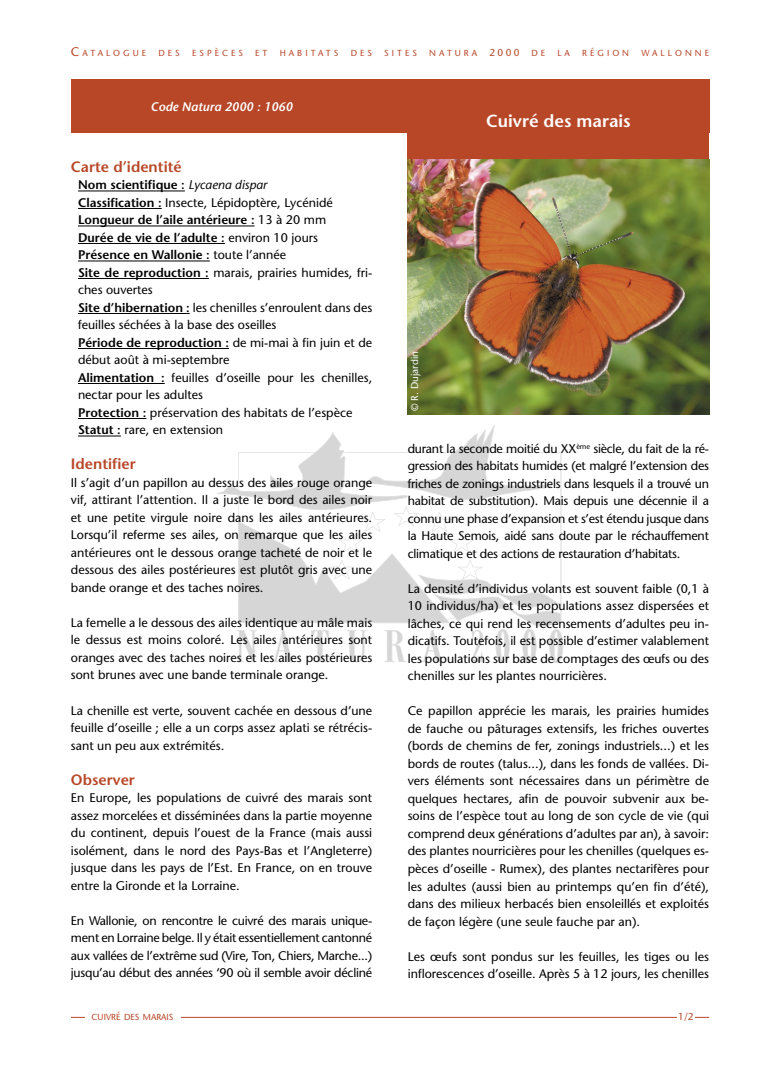
<style>
.page{position:relative;width:780px;height:1088px;background:#fff}
.page>*{position:absolute;margin:0;border:0;box-sizing:border-box;transform-origin:0 0}
.t1{font:600 17.5px "Stone Sans";color:#fff}
.t2{font:600 15px "Stone Sans";color:#b84728}
.t3{font:12.5px/17.5px "Stone Sans";color:#000;text-align:justify}
.t4{font:italic 600 12.5px "Stone Sans";color:#fff}
.t5{font:10px "Stone Sans";color:#fff}
.t6{font:10px "Stone Sans";color:#b84728}
.t7{font:8.75px "Stone Sans";letter-spacing:.345em;color:#b84728}
.t8{font:8.75px "Stone Sans";color:#b84728}
.s1{font-size:12.5px}
.s2{font-size:10px}
.s3{font-weight:600}
.s4{font-style:italic}
</style>
<div class="page">
<div style="left:71px;top:80px;width:638px;height:53px;background:#b84728"></div>
<hr style="left:71px;top:1017px;width:638px;height:1px;background:#b84728">
<div style="left:677px;top:1012px;width:18px;height:10px;background:#fff"></div>
<div style="left:407px;top:124px;width:302px;height:39px;background:#b84728"></div>
<svg style="left:217px;top:425px;width:346px;height:238px"></svg>
<hr style="left:78px;top:191px;width:107px;height:1px;background:#000">
<hr style="left:78px;top:208px;width:84px;height:1px;background:#000">
<hr style="left:78px;top:226px;width:176px;height:1px;background:#000">
<hr style="left:78px;top:243px;width:147px;height:1px;background:#000">
<hr style="left:78px;top:261px;width:132px;height:1px;background:#000">
<hr style="left:78px;top:278px;width:131px;height:1px;background:#000">
<hr style="left:78px;top:313px;width:112px;height:1px;background:#000">
<hr style="left:78px;top:348px;width:151px;height:1px;background:#000">
<hr style="left:78px;top:383px;width:87px;height:1px;background:#000">
<hr style="left:78px;top:418px;width:68px;height:1px;background:#000">
<hr style="left:78px;top:436px;width:43px;height:1px;background:#000">
<img style="left:407px;top:160px;width:302px;height:255px">
<div style="left:85px;top:1010px;width:95px;height:29px;background:#fff"></div>
<p class="t7" style="left:71px;top:48px;width:77px"><span class="s1">C</span>ATALOGUE</p>
<p class="t7" style="left:158px;top:48px;width:23px">DES</p>
<p class="t7" style="left:192px;top:48px;width:52px">ESPÈCES</p>
<p class="t7" style="left:255px;top:48px;width:14px">E T</p>
<p class="t7" style="left:280px;top:48px;width:60px">HABITATS</p>
<p class="t7" style="left:350px;top:48px;width:23px">DES</p>
<p class="t7" style="left:384px;top:48px;width:34px">SITES</p>
<p class="t7" style="left:429px;top:48px;width:117px">NATURA <span class="s2">2000</span> DE</p>
<p class="t7" style="left:557px;top:48px;width:14px">L A</p>
<p class="t7" style="left:582px;top:48px;width:48px">RÉGION</p>
<p class="t7" style="left:641px;top:48px;width:69px">WALLONNE</p>
<p class="t4" style="left:151px;top:99px;width:143px">Code Natura 2000 : 1060</p>
<p class="t2" style="left:71px;top:157px;width:112px">Carte d’identité</p>
<p class="t3" style="left:78px;top:176px;width:296px;text-align:left"><span class="s3">Nom scientifique :</span> <span class="s4">Lycaena dispar<br></span><span class="s3">Classification :</span> Insecte, Lépidoptère, Lycénidé <span class="s3">Longueur de l’aile antérieure :</span> 13 à 20 mm<br><span class="s3">Durée de vie de l’adulte :</span> environ 10 jours <span class="s3">Présence en Wallonie :</span> toute l’année<br><span class="s3">Site de reproduction :</span> marais, prairies humides, fri&shy;ches ouvertes<br><span class="s3">Site d’hibernation :</span> les chenilles s’enroulent dans des feuilles séchées à la base des oseilles<br><span class="s3">Période de reproduction :</span> de mi-mai à fin juin et de début août à mi-septembre<br><span class="s3">Alimentation :</span> feuilles d’oseille pour les chenilles, nectar pour les adultes<br><span class="s3">Protection :</span> préservation des habitats de l’espèce <span class="s3">Statut :</span> rare, en extension</p>
<p class="t2" style="left:71px;top:455px;width:66px">Identifier</p>
<p class="t3" style="left:71px;top:474px;width:303px">Il s’agit d’un papillon au dessus des ailes rouge orange vif, attirant l’attention. Il a juste le bord des ailes noir et une petite virgule noire dans les ailes antérieures.<br>Lorsqu’il referme ses ailes, on remarque que les ailes antérieures ont le dessous orange tacheté de noir et le dessous des ailes postérieures est plutôt gris avec une bande orange et des taches noires.</p>
<p class="t3" style="left:71px;top:614px;width:303px">La femelle a le dessous des ailes identique au mâle mais le dessus est moins coloré. Les ailes antérieures sont oranges avec des taches noires et les ailes postérieures sont brunes avec une bande terminale orange.</p>
<p class="t3" style="left:71px;top:701px;width:303px">La chenille est verte, souvent cachée en dessous d’une feuille d’oseille ; elle a un corps assez aplati se rétrécis&shy;sant un peu aux extrémités.</p>
<p class="t2" style="left:71px;top:770px;width:65px">Observer</p>
<p class="t3" style="left:71px;top:789px;width:303px">En Europe, les populations de cuivré des marais sont assez morcelées et disséminées dans la partie moyenne du continent, depuis l’ouest de la France (mais aussi isolément, dans le nord des Pays-Bas et l’Angleterre) jusque dans les pays de l’Est. En France, on en trouve entre la Gironde et la Lorraine.</p>
<p class="t3" style="left:71px;top:911px;width:303px">En Wallonie, on rencontre le cuivré des marais unique&shy;ment en Lorraine belge. Il y était essentiellement cantonné aux vallées de l’extrême sud (Vire, Ton, Chiers, Marche...) jusqu’au début des années ‘90 où il semble avoir décliné</p>
<p class="t8" style="left:92px;top:1012px;width:83px">CUIVRÉ DES MARAIS</p>
<h1 class="t1" style="left:486px;top:110px;width:146px">Cuivré des marais</h1>
<p class="t5" style="left:408px;top:411px;width:61px;rotate:-90deg">© R. Dujardin</p>
<p class="t3" style="left:407px;top:440px;width:303px">durant la seconde moitié du XX<sup>ème</sup> siècle, du fait de la ré&shy;gression des habitats humides (et malgré l’extension des friches de zonings industriels dans lesquels il a trouvé un habitat de substitution). Mais depuis une décennie il a connu une phase d’expansion et s’est étendu jusque dans la Haute Semois, aidé sans doute par le réchauffement climatique et des actions de restauration d’habitats.</p>
<p class="t3" style="left:407px;top:580px;width:303px">La densité d’individus volants est souvent faible (0,1 à 10 individus/ha) et les populations assez dispersées et lâches, ce qui rend les recensements d’adultes peu in&shy;dicatifs. Toutefois, il est possible d’estimer valablement les populations sur base de comptages des œufs ou des chenilles sur les plantes nourricières.</p>
<p class="t3" style="left:407px;top:702px;width:303px">Ce papillon apprécie les marais, les prairies humides de fauche ou pâturages extensifs, les friches ouvertes (bords de chemins de fer, zonings industriels...) et les bords de routes (talus...), dans les fonds de vallées. Di&shy;vers éléments sont nécessaires dans un périmètre de quelques hectares, afin de pouvoir subvenir aux be&shy;soins de l’espèce tout au long de son cycle de vie (qui comprend deux générations d’adultes par an), à savoir: des plantes nourricières pour les chenilles (quelques es&shy;pèces d’oseille - Rumex), des plantes nectarifères pour les adultes (aussi bien au printemps qu’en fin d’été), dans des milieux herbacés bien ensoleillés et exploités de façon légère (une seule fauche par an).</p>
<p class="t3" style="left:407px;top:947px;width:303px">Les œufs sont pondus sur les feuilles, les tiges ou les inflorescences d’oseille. Après 5 à 12 jours, les chenilles</p>
<p class="t6" style="left:678px;top:1010px;width:17px">1/2</p>
</div>
